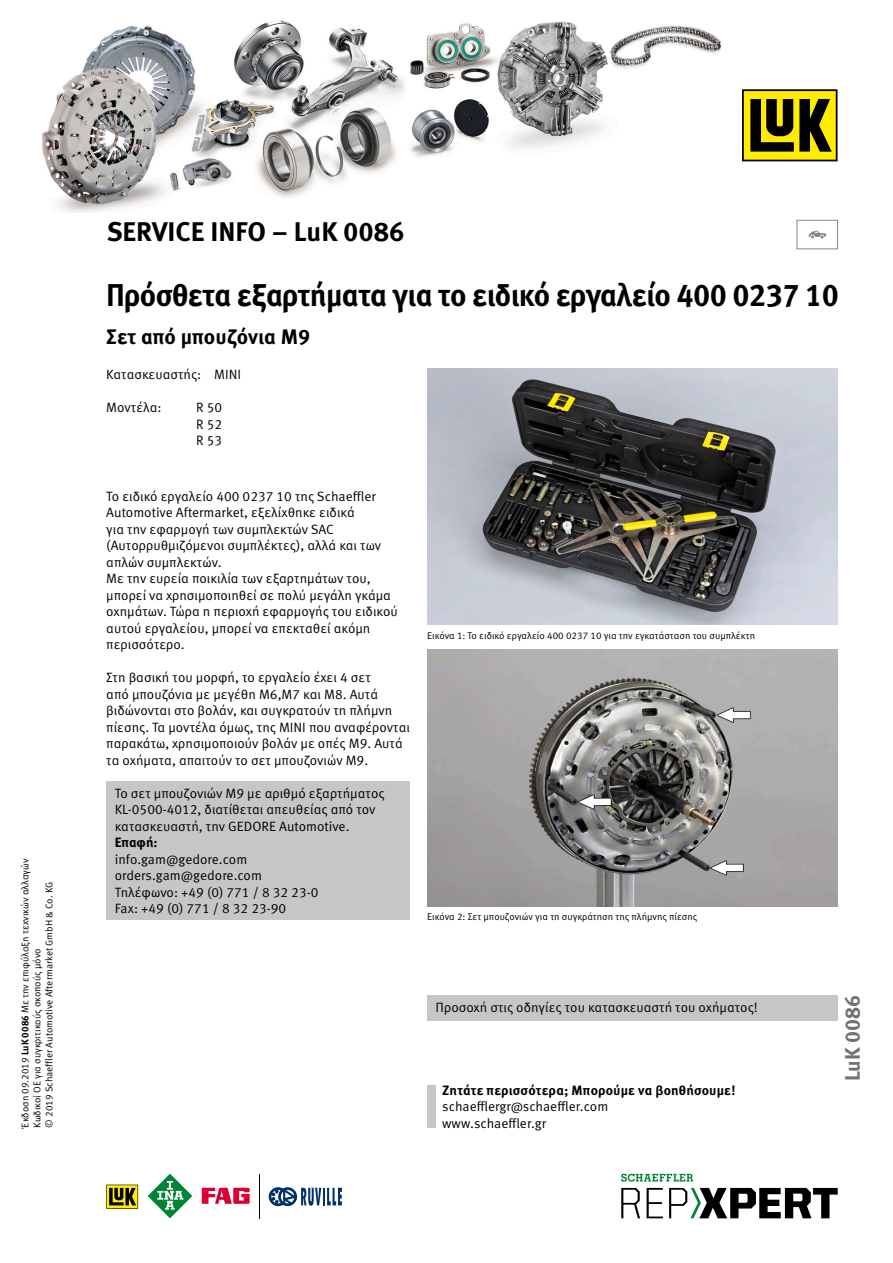
<style>
.page{position:relative;width:893px;height:1263px;background:#fff}
.page>*{position:absolute;margin:0;border:0;box-sizing:border-box;transform-origin:0 0}
.t1{font:700 31.5px "Meta Pro";letter-spacing:-.02em;color:#000;scale:.96 1}
.t2{font:700 27px "Meta Pro";color:#000}
.t3{font:700 21px "Meta Pro";color:#000}
.t4{font:700 21px "Meta Pro";color:#6f7172}
.t5{font:13.5px/16.5px "Meta Pro Norm";color:#000}
.t6{font:700 13.5px "Meta Pro";letter-spacing:.015em;color:#000}
.t7{font:9.75px/12px "Meta Pro Norm";color:#000}
.s1{font-family:"Meta Pro";font-weight:700}
</style>
<div class="page">
<div style="left:106px;top:781px;width:304px;height:139px;background:#c5c6c7"></div>
<img style="left:427px;top:369px;width:411px;height:256px">
<img style="left:427px;top:650px;width:411px;height:256px">
<div style="left:427px;top:1085px;width:9px;height:43px;background:#c5c6c7"></div>
<div style="left:427px;top:996px;width:411px;height:25px;background:#c5c6c7"></div>
<div style="left:797px;top:220px;width:41px;height:29px;border:1px solid #868789"></div>
<svg style="left:808px;top:231px;width:18px;height:7px"></svg>
<svg style="left:106px;top:1185px;width:32px;height:24px"></svg>
<svg style="left:148px;top:1174px;width:44px;height:44px"></svg>
<svg style="left:202px;top:1188px;width:48px;height:16px"></svg>
<hr style="left:259px;top:1174px;width:1px;height:44px;background:#000">
<svg style="left:269px;top:1187px;width:73px;height:19px"></svg>
<svg style="left:621px;top:1188px;width:19px;height:30px"></svg>
<svg style="left:647px;top:1188px;width:16px;height:30px"></svg>
<svg style="left:669px;top:1188px;width:169px;height:30px"></svg>
<svg style="left:621px;top:1174px;width:72px;height:8px"></svg>
<img style="left:42px;top:20px;width:796px;height:193px">
<svg style="left:742px;top:89px;width:95px;height:72px;background:#837901"></svg>
<p class="t7" style="left:19px;top:1127px;width:270px;rotate:-90deg">Έκδοση 09.2019 <span class="s1">LuK 0086</span> Με την επιφύλαξη τεχνικών αλλαγών</p>
<p class="t7" style="left:31px;top:1127px;width:247px;rotate:-90deg">Κωδικοί ΟΕ για συγκριτικούς σκοπούς μόνο<br>© 2019 Schaeffler Automotive Aftermarket GmbH &amp; Co. KG</p>
<h2 class="t2" style="left:107px;top:210px;width:299px">SERVICE INFO – LuK 0086</h2>
<h1 class="t1" style="left:106px;top:271px;width:765px">Πρόσθετα εξαρτήματα για το ειδικό εργαλείο 400 0237 10</h1>
<h3 class="t3" style="left:106px;top:320px;width:205px">Σετ από μπουζόνια Μ9</h3>
<p class="t5" style="left:106px;top:365px;width:136px">Κατασκευαστής: MINI</p>
<p class="t5" style="left:106px;top:398px;width:57px">Μοντέλα:</p>
<p class="t5" style="left:196px;top:398px;width:28px;text-align:justify">R 50<br>R 52<br>R 53</p>
<p class="t5" style="left:106px;top:487px;width:293px">Το ειδικό εργαλείο 400 0237 10 της Schaeffler Automotive Aftermarket, εξελίχθηκε ειδικά<br>για την εφαρμογή των συμπλεκτών SAC (Αυτορρυθμιζόμενοι συμπλέκτες), αλλά και των απλών συμπλεκτών.<br>Με την ευρεία ποικιλία των εξαρτημάτων του, μπορεί να χρησιμοποιηθεί σε πολύ μεγάλη γκάμα οχημάτων. Τώρα η περιοχή εφαρμογής του ειδικού αυτού εργαλείου, μπορεί να επεκταθεί ακόμη περισσότερο.</p>
<p class="t5" style="left:106px;top:668px;width:305px">Στη βασική του μορφή, το εργαλείο έχει 4 σετ<br>από μπουζόνια με μεγέθη Μ6,Μ7 και Μ8. Αυτά βιδώνονται στο βολάν, και συγκρατούν τη πλήμνη πίεσης. Τα μοντέλα όμως, της ΜΙΝΙ που αναφέρονται παρακάτω, χρησιμοποιούν βολάν με οπές Μ9. Αυτά τα οχήματα, απαιτούν το σετ μπουζονιών Μ9.</p>
<p class="t5" style="left:115px;top:784px;width:271px">Το σετ μπουζονιών M9 με αριθμό εξαρτήματος<br>KL-0500-4012, διατίθεται απευθείας από τον κατασκευαστή, την GEDORE Automotive.</p>
<p class="t6" style="left:115px;top:832px;width:44px">Επαφή:</p>
<p class="t5" style="left:115px;top:850px;width:205px">info.gam@gedore.com orders.gam@gedore.com<br>Τηλέφωνο: +49 (0) 771 / 8 32 23-0<br>Fax: +49 (0) 771 / 8 32 23-90</p>
<p class="t7" style="left:427px;top:629px;width:330px">Εικόνα 1: Το ειδικό εργαλείο 400 0237 10 για την εγκατάσταση του συμπλέκτη</p>
<p class="t7" style="left:427px;top:910px;width:272px">Εικόνα 2: Σετ μπουζονιών για τη συγκράτηση της πλήμνης πίεσης</p>
<p class="t5" style="left:436px;top:998px;width:324px">Προσοχή στις οδηγίες του κατασκευαστή του οχήματος!</p>
<p class="t6" style="left:442px;top:1080px;width:295px">Ζητάτε περισσότερα; Μπορούμε να βοηθήσουμε!</p>
<p class="t5" style="left:442px;top:1097px;width:168px">schaefflergr@schaeffler.com</p>
<p class="t5" style="left:442px;top:1114px;width:106px">www.schaeffler.gr</p>
<h3 class="t4" style="left:836px;top:1081px;width:88px;rotate:-90deg">LuK 0086</h3>
</div>
